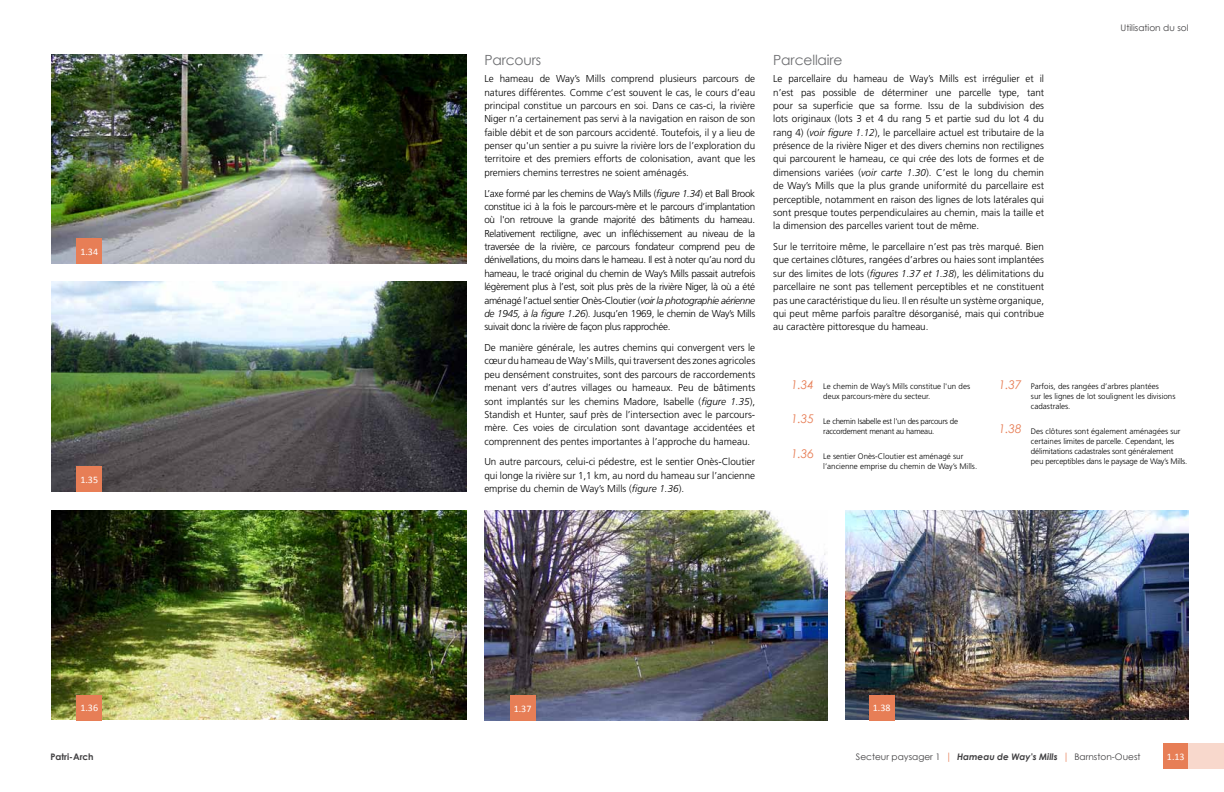
<style>
.page{position:relative;width:1224px;height:792px;background:#fff}
.page>*{position:absolute;margin:0;border:0;box-sizing:border-box;transform-origin:0 0}
.t1{font:14px "Century Gothic";letter-spacing:-.01em;color:#6d6e71}
.t2{font:italic 12px "Century Gothic";letter-spacing:-.01em;color:#e77e56}
.t3{font:300 10px/13.3px "Frutiger LT Std";color:#000;text-align:justify}
.t4{font:10px "Calibri";color:#fff}
.t5{font:9px "Century Gothic";color:#414042}
.t6{font:700 9px "Century Gothic";color:#414042}
.t7{font:300 8px/10px "Frutiger LT Std";color:#000}
.t8{font:300 8px/10px "Frutiger LT Std";letter-spacing:-.02em;color:#000}
.t9{font:300 8px/10px "Frutiger LT Std";letter-spacing:-.03em;color:#000}
.s1{font-style:italic}
.s2{font-size:10px;color:#e98b67}
.s3{font-weight:700;font-style:italic}
</style>
<div class="page">
<div style="left:1163px;top:743px;width:26px;height:26px;background:#e77e56"></div>
<div style="left:1189px;top:743px;width:35px;height:26px;background:#f8d8cc"></div>
<img style="left:51px;top:54px;width:415px;height:210px">
<img style="left:51px;top:510px;width:415px;height:210px">
<img style="left:51px;top:282px;width:415px;height:210px">
<img style="left:845px;top:510px;width:344px;height:210px">
<img style="left:484px;top:510px;width:343px;height:210px">
<div style="left:76px;top:238px;width:26px;height:26px;background:#e77e56"></div>
<div style="left:76px;top:466px;width:26px;height:26px;background:#e77e56"></div>
<div style="left:76px;top:695px;width:26px;height:25px;background:#e77e56"></div>
<div style="left:510px;top:695px;width:25px;height:26px;background:#e77e56"></div>
<div style="left:869px;top:695px;width:25px;height:25px;background:#e77e56"></div>
<p class="t4" style="left:80px;top:245px;width:19px">1.34</p>
<p class="t4" style="left:80px;top:473px;width:19px">1.35</p>
<h1 class="t1" style="left:484px;top:50px;width:58px">Parcours</h1>
<p class="t3" style="left:484px;top:72px;width:272px">Le hameau de Way’s Mills comprend plusieurs parcours de natures différentes. Comme c’est souvent le cas, le cours d’eau principal constitue un parcours en soi. Dans ce cas-ci, la rivière Niger n’a certainement pas servi à la navigation en raison de son faible débit et de son parcours accidenté. Toutefois, il y a lieu de penser qu'un sentier a pu suivre la rivière lors de l’exploration du territoire et des premiers efforts de colonisation, avant que les premiers chemins terrestres ne soient aménagés.</p>
<p class="t3" style="left:484px;top:187px;width:272px">L’axe formé par les chemins de Way’s Mills (<span class="s1">figure 1.34</span>) et Ball Brook constitue ici à la fois le parcours-mère et le parcours d’implantation où l'on retrouve la grande majorité des bâtiments du hameau.<br>Relativement rectiligne, avec un infléchissement au niveau de la traversée de la rivière, ce parcours fondateur comprend peu de dénivellations, du moins dans le hameau. Il est à noter qu’au nord du hameau, le tracé original du chemin de Way’s Mills passait autrefois légèrement plus à l’est, soit plus près de la rivière Niger, là où a été aménagé l’actuel sentier Onès-Cloutier (<span class="s1">voir la photographie aérienne de 1945, à la figure 1.26</span>). Jusqu’en 1969, le chemin de Way’s Mills suivait donc la rivière de façon plus rapprochée.</p>
<p class="t3" style="left:484px;top:341px;width:272px">De manière générale, les autres chemins qui convergent vers le cœur du hameau de Way's Mills, qui traversent des zones agricoles peu densément construites, sont des parcours de raccordements menant vers d’autres villages ou hameaux. Peu de bâtiments sont implantés sur les chemins Madore, Isabelle (<span class="s1">figure 1.35</span>), Standish et Hunter, sauf près de l’intersection avec le parcours&shy;mère. Ces voies de circulation sont davantage accidentées et comprennent des pentes importantes à l’approche du hameau.</p>
<p class="t3" style="left:484px;top:456px;width:272px">Un autre parcours, celui-ci pédestre, est le sentier Onès-Cloutier qui longe la rivière sur 1,1 km, au nord du hameau sur l’ancienne emprise du chemin de Way’s Mills (<span class="s1">figure 1.36</span>).</p>
<h1 class="t1" style="left:773px;top:50px;width:71px">Parcellaire</h1>
<p class="t3" style="left:773px;top:72px;width:272px">Le parcellaire du hameau de Way’s Mills est irrégulier et il n’est pas possible de déterminer une parcelle type, tant pour sa superficie que sa forme. Issu de la subdivision des lots originaux (lots 3 et 4 du rang 5 et partie sud du lot 4 du rang 4) (<span class="s1">voir figure 1.12</span>), le parcellaire actuel est tributaire de la présence de la rivière Niger et des divers chemins non rectilignes qui parcourent le hameau, ce qui crée des lots de formes et de dimensions variées (<span class="s1">voir carte 1.30</span>). C’est le long du chemin de Way’s Mills que la plus grande uniformité du parcellaire est perceptible, notamment en raison des lignes de lots latérales qui sont presque toutes perpendiculaires au chemin, mais la taille et la dimension des parcelles varient tout de même.</p>
<p class="t3" style="left:773px;top:240px;width:272px">Sur le territoire même, le parcellaire n’est pas très marqué. Bien que certaines clôtures, rangées d’arbres ou haies sont implantées sur des limites de lots (<span class="s1">figures 1.37 et 1.38</span>), les délimitations du parcellaire ne sont pas tellement perceptibles et ne constituent pas une caractéristique du lieu. Il en résulte un système organique, qui peut même parfois paraître désorganisé, mais qui contribue au caractère pittoresque du hameau.</p>
<p class="t5" style="left:1121px;top:21px;width:70px">Utilisation du sol</p>
<p class="t2" style="left:791px;top:376px;width:24px">1.34</p>
<p class="t7" style="left:823px;top:382px;width:148px">Le chemin de Way’s Mills constitue l'un des deux parcours-mère du secteur.</p>
<p class="t2" style="left:791px;top:411px;width:24px">1.35</p>
<p class="t9" style="left:823px;top:416px;width:136px">Le chemin Isabelle est l'un des parcours de raccordement menant au hameau.</p>
<p class="t2" style="left:791px;top:445px;width:24px">1.36</p>
<p class="t7" style="left:823px;top:451px;width:155px">Le sentier Onès-Cloutier est aménagé sur l’ancienne emprise du chemin de Way’s Mills.</p>
<p class="t2" style="left:999px;top:376px;width:24px">1.37</p>
<p class="t2" style="left:999px;top:420px;width:24px">1.38</p>
<p class="t7" style="left:1031px;top:382px;width:146px">Parfois, des rangées d’arbres plantées<br>sur les lignes de lot soulignent les divisions cadastrales.</p>
<p class="t8" style="left:1031px;top:426px;width:158px">Des clôtures sont également aménagées sur certaines limites de parcelle. Cependant, les délimitations cadastrales sont généralement peu perceptibles dans le paysage de Way’s Mills.</p>
<p class="t4" style="left:80px;top:702px;width:19px">1.36</p>
<p class="t4" style="left:514px;top:702px;width:19px">1.37</p>
<p class="t4" style="left:873px;top:702px;width:19px">1.38</p>
<p class="t6" style="left:51px;top:750px;width:45px">Patri-Arch</p>
<p class="t5" style="left:856px;top:751px;width:286px">Secteur paysager 1 <span class="s2">|</span> <span class="s3">Hameau de Way's Mills</span> <span class="s2">|</span> Barnston-Ouest</p>
<p class="t4" style="left:1167px;top:750px;width:19px">1.13</p>
</div>
